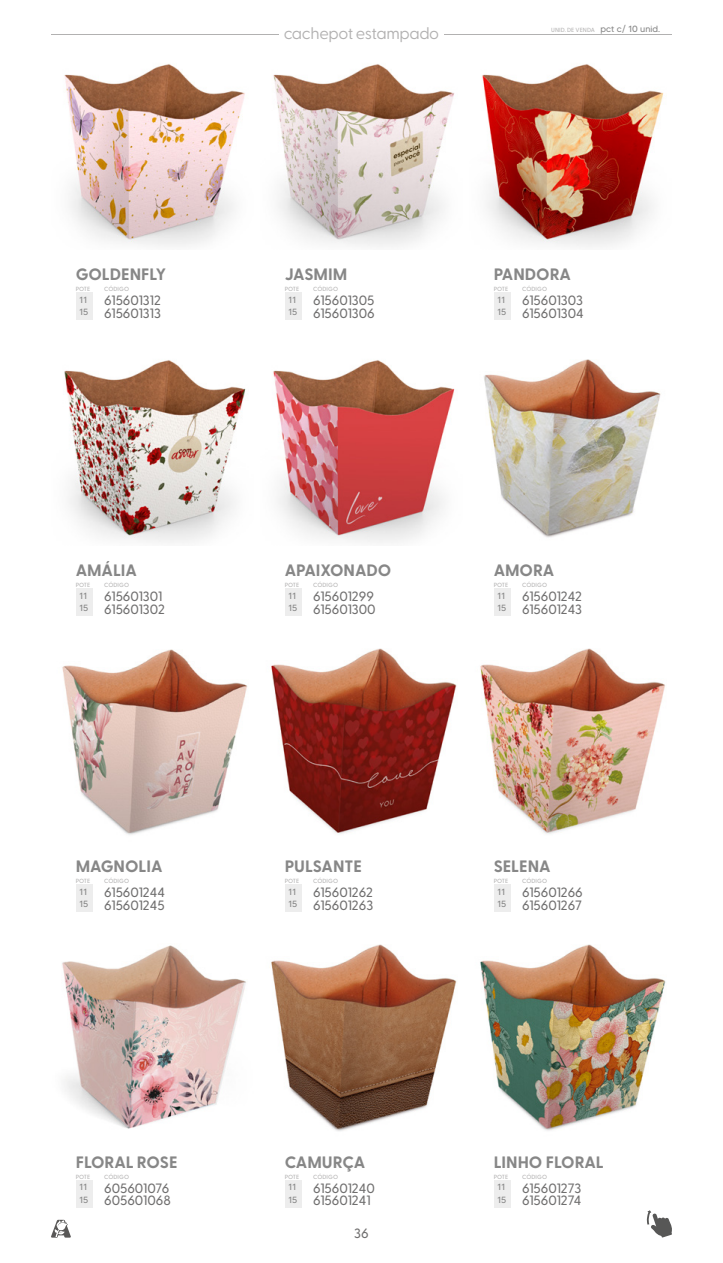
<style>
.page{position:relative;width:723px;height:1263px;background:#fff}
.page>*{position:absolute;margin:0;border:0;box-sizing:border-box;transform-origin:0 0}
.t1{font:700 16.5px "Greycliff CF";color:#878787}
.t2{font:16.5px "Greycliff CF";letter-spacing:-.025em;color:#b2b1b1}
.t3{font:500 13.5px/12.8px "Greycliff CF";color:#706f6f}
.t4{font:9px/12.8px "MADETOMMY";letter-spacing:-.005em;color:#878787}
.t5{font:500 6px "Greycliff CF";letter-spacing:.01em;color:#b3b2b2}
.s1{font-family:"MADETOMMY";font-weight:400;font-size:9px;color:#878787}
</style>
<div class="page">
<svg style="left:51px;top:1220px;width:20px;height:17px"></svg>
<svg style="left:647px;top:1210px;width:25px;height:27px"></svg>
<hr style="left:51px;top:35px;width:228px;height:1px;background:#b2b1b1">
<hr style="left:444px;top:35px;width:228px;height:1px;background:#b2b1b1">
<div style="left:76px;top:292px;width:17px;height:27px;background:#ededed"></div>
<img style="left:64px;top:64px;width:181px;height:182px">
<div style="left:285px;top:292px;width:16px;height:27px;background:#ededed"></div>
<img style="left:273px;top:64px;width:182px;height:183px">
<div style="left:494px;top:292px;width:16px;height:27px;background:#ededed"></div>
<img style="left:482px;top:64px;width:182px;height:183px">
<div style="left:76px;top:588px;width:17px;height:27px;background:#ededed"></div>
<img style="left:64px;top:360px;width:182px;height:183px">
<div style="left:285px;top:588px;width:16px;height:27px;background:#ededed"></div>
<img style="left:273px;top:360px;width:182px;height:183px">
<div style="left:494px;top:588px;width:16px;height:27px;background:#ededed"></div>
<img style="left:484px;top:359px;width:177px;height:179px">
<div style="left:76px;top:884px;width:17px;height:27px;background:#ededed"></div>
<img style="left:62px;top:649px;width:186px;height:186px">
<div style="left:285px;top:884px;width:16px;height:27px;background:#ededed"></div>
<img style="left:271px;top:648px;width:186px;height:186px">
<div style="left:494px;top:884px;width:16px;height:27px;background:#ededed"></div>
<img style="left:480px;top:648px;width:185px;height:186px">
<div style="left:76px;top:1180px;width:17px;height:27px;background:#ededed"></div>
<img style="left:62px;top:945px;width:184px;height:184px">
<div style="left:285px;top:1180px;width:16px;height:27px;background:#ededed"></div>
<img style="left:271px;top:944px;width:186px;height:187px">
<div style="left:494px;top:1180px;width:16px;height:27px;background:#ededed"></div>
<img style="left:480px;top:944px;width:186px;height:187px">
<p class="t2" style="left:284px;top:21px;width:157px">cachepot estampado</p>
<p class="t5" style="left:551px;top:25px;width:111px">UNID. DE VENDA <span class="s1">pct c/ 10 unid.</span></p>
<p class="t1" style="left:76px;top:262px;width:92px">GOLDENFLY</p>
<p class="t3" style="left:104px;top:293px;width:58px">615601312<br>615601313</p>
<p class="t5" style="left:76px;top:284px;width:16px">POTE</p>
<p class="t5" style="left:104px;top:284px;width:26px">CÓDIGO</p>
<p class="t4" style="left:79px;top:293px;width:10px">11<br>15</p>
<p class="t1" style="left:285px;top:262px;width:64px">JASMIM</p>
<p class="t3" style="left:313px;top:293px;width:63px">615601305<br>615601306</p>
<p class="t5" style="left:285px;top:284px;width:16px">POTE</p>
<p class="t5" style="left:313px;top:284px;width:26px">CÓDIGO</p>
<p class="t4" style="left:288px;top:293px;width:10px">11<br>15</p>
<p class="t1" style="left:494px;top:262px;width:79px">PANDORA</p>
<p class="t3" style="left:522px;top:293px;width:63px">615601303<br>615601304</p>
<p class="t5" style="left:494px;top:284px;width:16px">POTE</p>
<p class="t5" style="left:522px;top:284px;width:26px">CÓDIGO</p>
<p class="t4" style="left:497px;top:293px;width:10px">11<br>15</p>
<p class="t1" style="left:76px;top:558px;width:63px">AMÁLIA</p>
<p class="t3" style="left:104px;top:589px;width:62px">615601301<br>615601302</p>
<p class="t5" style="left:76px;top:580px;width:16px">POTE</p>
<p class="t5" style="left:104px;top:580px;width:26px">CÓDIGO</p>
<p class="t4" style="left:79px;top:589px;width:10px">11<br>15</p>
<p class="t1" style="left:285px;top:558px;width:108px">APAIXONADO</p>
<p class="t3" style="left:313px;top:589px;width:64px">615601299<br>615601300</p>
<p class="t5" style="left:285px;top:580px;width:16px">POTE</p>
<p class="t5" style="left:313px;top:580px;width:26px">CÓDIGO</p>
<p class="t4" style="left:288px;top:589px;width:10px">11<br>15</p>
<p class="t1" style="left:494px;top:558px;width:62px">AMORA</p>
<p class="t3" style="left:522px;top:589px;width:62px">615601242<br>615601243</p>
<p class="t5" style="left:494px;top:580px;width:16px">POTE</p>
<p class="t5" style="left:522px;top:580px;width:26px">CÓDIGO</p>
<p class="t4" style="left:497px;top:589px;width:10px">11<br>15</p>
<p class="t1" style="left:76px;top:854px;width:88px">MAGNOLIA</p>
<p class="t3" style="left:104px;top:885px;width:62px">615601244<br>615601245</p>
<p class="t5" style="left:76px;top:876px;width:16px">POTE</p>
<p class="t5" style="left:104px;top:876px;width:26px">CÓDIGO</p>
<p class="t4" style="left:79px;top:885px;width:10px">11<br>15</p>
<p class="t1" style="left:285px;top:854px;width:79px">PULSANTE</p>
<p class="t3" style="left:313px;top:885px;width:62px">615601262<br>615601263</p>
<p class="t5" style="left:285px;top:876px;width:16px">POTE</p>
<p class="t5" style="left:313px;top:876px;width:26px">CÓDIGO</p>
<p class="t4" style="left:288px;top:885px;width:10px">11<br>15</p>
<p class="t1" style="left:494px;top:854px;width:58px">SELENA</p>
<p class="t3" style="left:522px;top:885px;width:62px">615601266<br>615601267</p>
<p class="t5" style="left:494px;top:876px;width:16px">POTE</p>
<p class="t5" style="left:522px;top:876px;width:26px">CÓDIGO</p>
<p class="t4" style="left:497px;top:885px;width:10px">11<br>15</p>
<p class="t1" style="left:76px;top:1149px;width:103px">FLORAL ROSE</p>
<p class="t3" style="left:104px;top:1181px;width:68px">605601076<br>605601068</p>
<p class="t5" style="left:76px;top:1172px;width:16px">POTE</p>
<p class="t5" style="left:104px;top:1172px;width:26px">CÓDIGO</p>
<p class="t4" style="left:79px;top:1181px;width:10px">11<br>15</p>
<p class="t1" style="left:285px;top:1149px;width:82px">CAMURÇA</p>
<p class="t3" style="left:313px;top:1181px;width:63px">615601240<br>615601241</p>
<p class="t5" style="left:285px;top:1172px;width:16px">POTE</p>
<p class="t5" style="left:313px;top:1172px;width:26px">CÓDIGO</p>
<p class="t4" style="left:288px;top:1181px;width:10px">11<br>15</p>
<p class="t1" style="left:494px;top:1149px;width:112px">LINHO FLORAL</p>
<p class="t3" style="left:522px;top:1181px;width:61px">615601273<br>615601274</p>
<p class="t5" style="left:494px;top:1172px;width:16px">POTE</p>
<p class="t5" style="left:522px;top:1172px;width:26px">CÓDIGO</p>
<p class="t4" style="left:497px;top:1181px;width:10px">11<br>15</p>
<p class="t3" style="left:354px;top:1225px;width:16px">36</p>
</div>
